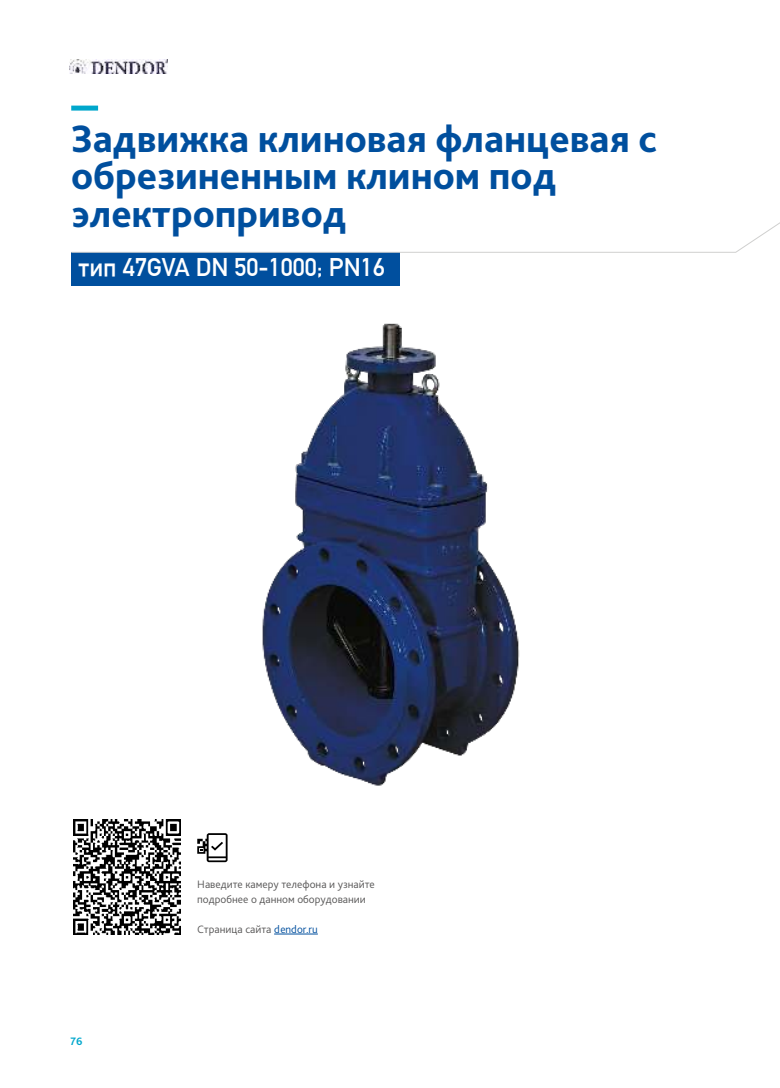
<style>
.page{position:relative;width:780px;height:1088px;background:#fff}
.page>*{position:absolute;margin:0;border:0;box-sizing:border-box;transform-origin:0 0}
.t1{font:800 40px/37.5px "Bliss Pro";color:#004f9e}
.t2{font:700 25px "DIN Alternate";color:#fff}
.t3{font:300 11.25px/15px "Bliss Pro";color:#575656}
.t4{font:700 11.25px "Bliss Pro";color:#00a7cc}
.s1{color:#004f9e}
</style>
<div class="page">
<img style="left:70px;top:59px;width:97px;height:15px">
<img style="left:71px;top:265px;width:449px;height:576px">
<div style="left:71px;top:106px;width:27px;height:5px;background:#00a7cc"></div>
<hr style="left:274px;top:934px;width:44px;height:1px;background:#004f9e">
<div style="left:71px;top:252px;width:328px;height:33px;background:#004f9e"></div>
<svg style="left:197px;top:833px;width:31px;height:29px"></svg>
<img style="left:74px;top:820px;width:106px;height:114px">
<svg style="left:71px;top:222px;width:709px;height:31px"></svg>
<h1 class="t1" style="left:71px;top:123px;width:587px">Задвижка клиновая фланцевая с обрезиненным клином под электропривод</h1>
<h2 class="t2" style="left:79px;top:248px;width:308px">тип 47GVA DN 50-1000; PN16</h2>
<p class="t4" style="left:70px;top:1035px;width:13px">76</p>
<p class="t3" style="left:197px;top:878px;width:179px">Наведите камеру телефона и узнайте подробнее о данном оборудовании</p>
<p class="t3" style="left:197px;top:923px;width:122px">Страница сайта <span class="s1">dendor.ru</span></p>
</div>
